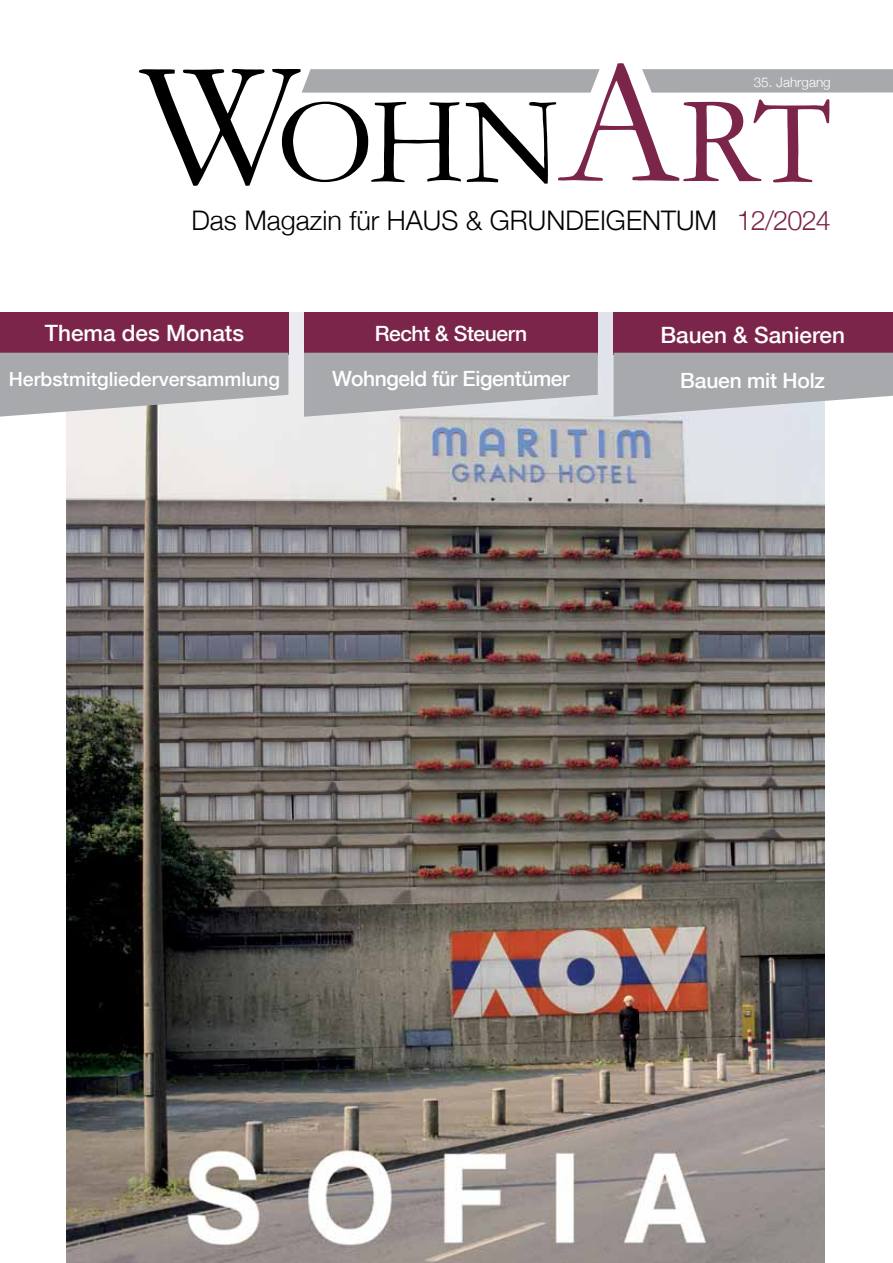
<style>
.page{position:relative;width:893px;height:1263px;background:#fff}
.page>*{position:absolute;margin:0;border:0;box-sizing:border-box;transform-origin:0 0}
.t1{font:179.4px "Garamond";color:#000}
.t2{font:125.55px "Garamond";color:#000}
.t3{font:300 27px "Helvetica Neue";color:#000}
.t4{font:300 27px "Helvetica Neue";letter-spacing:-.03em;color:#7c254a}
.t5{font:500 22.5px "Helvetica Neue";color:#fff}
.t6{font:500 21px/45px "Helvetica Neue";letter-spacing:-.02em;color:#fff;text-align:center}
.t7{font:500 19.5px "Helvetica Neue";color:#fff}
.t8{font:300 13.5px "Helvetica Neue";color:#fff}
.s1{font-size:179.4px;color:#7c254a}
.s2{color:#7c254a}
</style>
<div class="page">
<img style="left:67px;top:313px;width:757px;height:950px">
<div style="left:614px;top:312px;width:279px;height:42px;background:#7c254a"></div>
<div style="left:304px;top:312px;width:294px;height:42px;background:#7c254a"></div>
<svg style="left:614px;top:353px;width:279px;height:64px;background:#b2b4b8"></svg>
<svg style="left:304px;top:353px;width:294px;height:64px;background:#b1b3b6"></svg>
<div style="left:0;top:312px;width:288px;height:42px;background:#7c254a"></div>
<svg style="left:0;top:353px;width:288px;height:64px;background:#b2b3b6"></svg>
<svg style="left:302px;top:69px;width:298px;height:24px;background:#abadb0"></svg>
<svg style="left:642px;top:69px;width:251px;height:24px;background:#aaacaf"></svg>
<h2 class="t2" style="left:276px;top:66px;width:556px">OHN<span class="s1">A</span><span class="s2">RT</span></h2>
<h1 class="t1" style="left:141px;top:17px;width:160px">W</h1>
<p class="t3" style="left:191px;top:199px;width:527px">Das Magazin für HAUS &amp; GRUNDEIGENTUM</p>
<p class="t8" style="left:754px;top:71px;width:79px">35. Jahrgang</p>
<p class="t4" style="left:737px;top:199px;width:96px">12/2024</p>
<p class="t5" style="left:45px;top:315px;width:201px">Thema des Monats</p>
<p class="t7" style="left:9px;top:363px;width:273px">Herbstmitgliederversammlung</p>
<p class="t6" style="left:332px;top:310px;width:239px">Recht &amp; Steuern<br>Wohngeld für Eigentümer</p>
<p class="t5" style="left:660px;top:317px;width:186px">Bauen &amp; Sanieren</p>
<p class="t6" style="left:680px;top:357px;width:146px">Bauen mit Holz</p>
</div>
